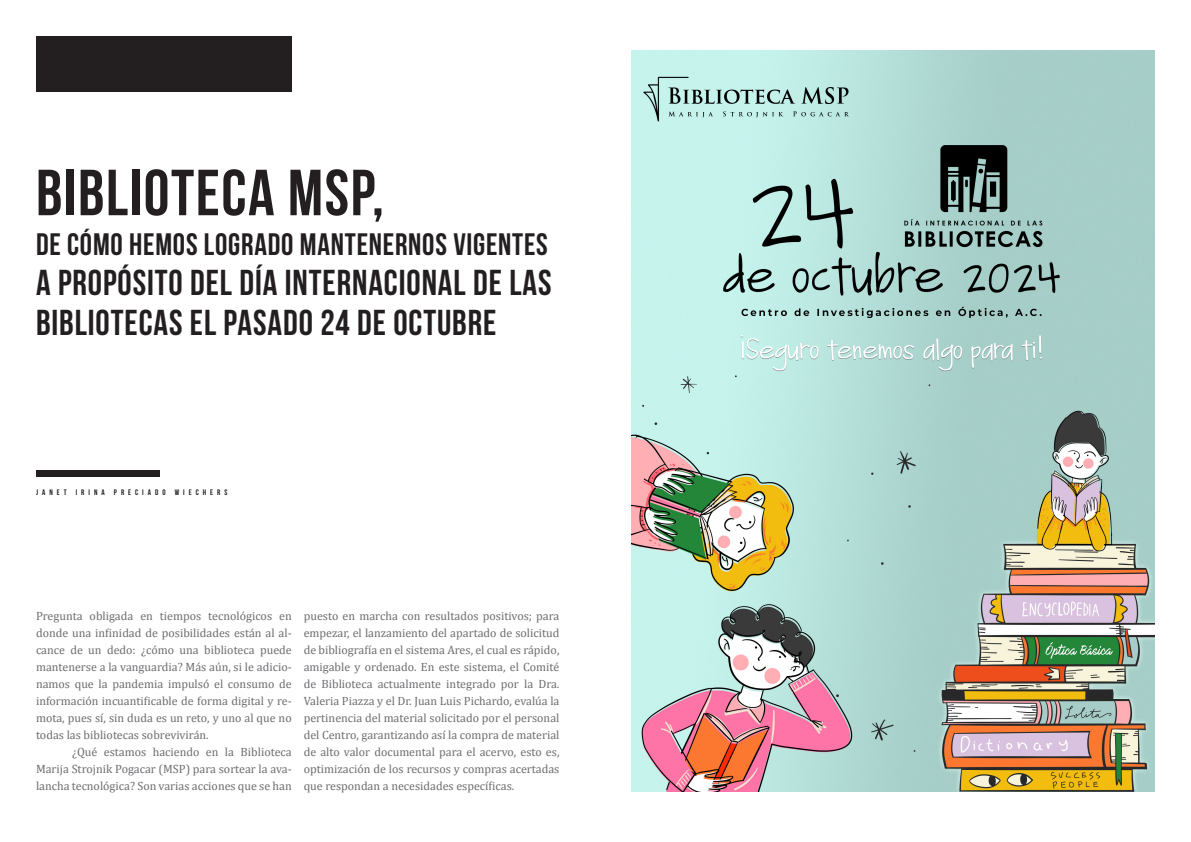
<style>
.page{position:relative;width:1191px;height:842px;background:#fff}
.page>*{position:absolute;margin:0;border:0;box-sizing:border-box;transform-origin:0 0}
.t1{font:700 65px "Bebas Neue";letter-spacing:.025em;color:#231f20}
.t2{font:700 36px/40px "Bebas Neue";letter-spacing:.025em;color:#231f20}
.t3{font:700 31px "Bebas Neue";letter-spacing:.025em;color:#231f20}
.t4{font:12px/17px "Cambria";color:#6c6d70;text-align:justify}
.t5{font:700 8px "Bebas Neue";letter-spacing:.5em;color:#231f20}
</style>
<div class="page">
<div style="left:36px;top:470px;width:123px;height:7px;background:#231f20"></div>
<div style="left:36px;top:36px;width:256px;height:55px;background:#231f20"></div>
<img style="left:631px;top:51px;width:524px;height:740px">
<p class="t1" style="left:36px;top:157px;width:349px">BIBLIOTECA MSP,</p>
<p class="t3" style="left:36px;top:227px;width:513px">DE CÓMO HEMOS LOGRADO MANTENERNOS VIGENTES</p>
<p class="t2" style="left:36px;top:262px;width:517px">A PROPÓSITO DEL DÍA INTERNACIONAL DE LAS<br>BIBLIOTECAS EL PASADO 24 DE OCTUBRE</p>
<p class="t5" style="left:36px;top:488px;width:193px">JANET IRINA PRECIADO WIECHERS</p>
<p class="t4" style="left:36px;top:608px;width:257px">Pregunta obligada en tiempos tecnológicos en donde una infinidad de posibilidades están al al&shy;cance de un dedo: ¿cómo una biblioteca puede mantenerse a la vanguardia? Más aún, si le adicio&shy;namos que la pandemia impulsó el consumo de información incuantificable de forma digital y re&shy;mota, pues sí, sin duda es un reto, y uno al que no todas las bibliotecas sobrevivirán.</p>
<p class="t4" style="left:36px;top:744px;width:257px;text-indent:36px">¿Qué estamos haciendo en la Biblioteca Marija Strojnik Pogacar (MSP) para sortear la ava&shy;lancha tecnológica? Son varias acciones que se han</p>
<p class="t4" style="left:304px;top:608px;width:257px">puesto en marcha con resultados positivos; para empezar, el lanzamiento del apartado de solicitud de bibliografía en el sistema Ares, el cual es rápido, amigable y ordenado. En este sistema, el Comité de Biblioteca actualmente integrado por la Dra.<br>Valeria Piazza y el Dr. Juan Luis Pichardo, evalúa la pertinencia del material solicitado por el personal del Centro, garantizando así la compra de material de alto valor documental para el acervo, esto es, optimización de los recursos y compras acertadas que respondan a necesidades específicas.</p>
</div>
